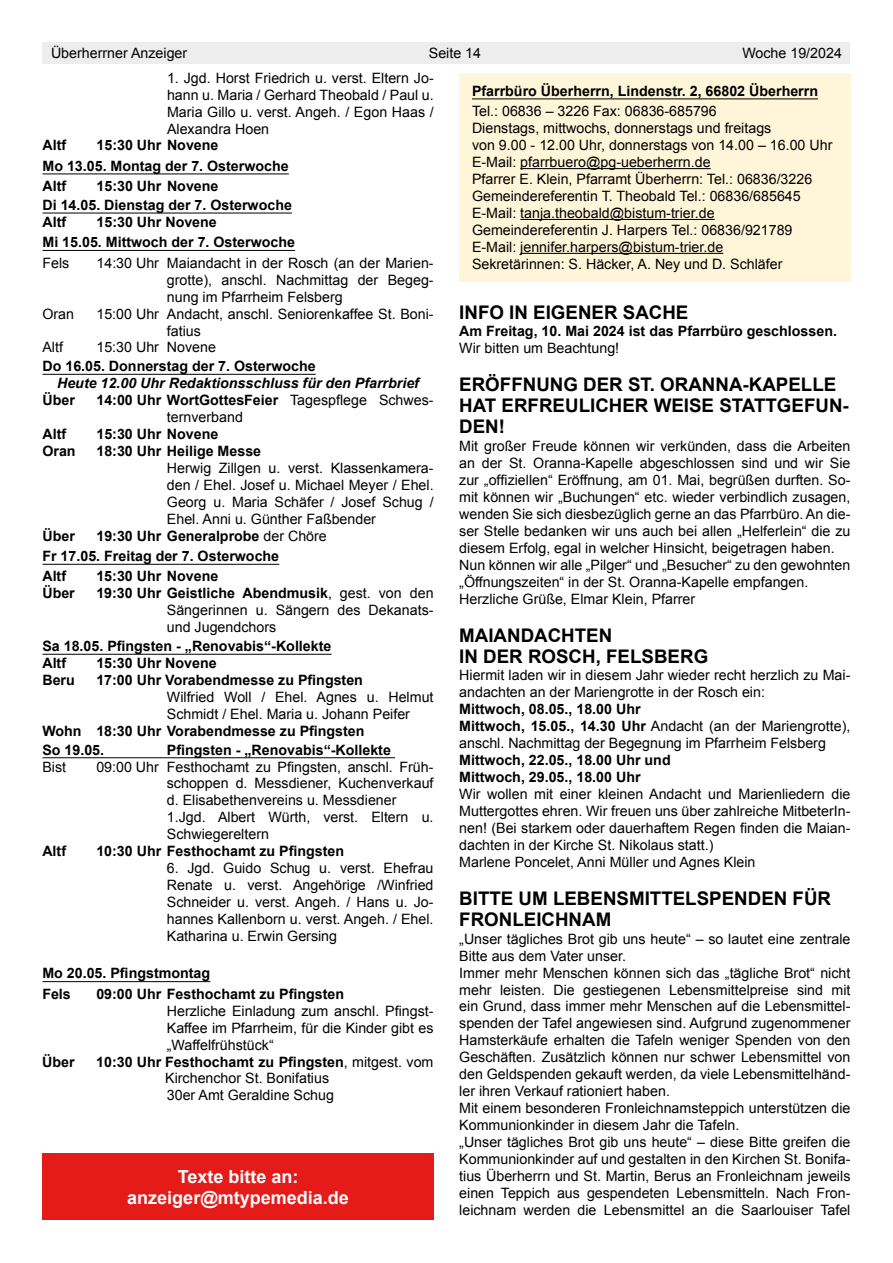
<style>
.page{position:relative;width:893px;height:1263px;background:#fff}
.page>*{position:absolute;margin:0;border:0;box-sizing:border-box;transform-origin:0 0}
.t1{font:700 18.75px/21px "Arial";color:#000}
.t2{font:700 18px/21px "Arial";color:#fff;text-align:center}
.t3{font:14.25px/17px "Arial";color:#000}
.t4{font:700 14.25px/20.4px "Arial";color:#000}
.t5{font:italic 700 14.25px "Arial";color:#000}
.s1{font-weight:700}
.s2{font-weight:400}
</style>
<div class="page">
<div style="left:43px;top:43px;width:807px;height:21px;background:#ededed"></div>
<div style="left:459px;top:73px;width:391px;height:209px;background:#fff5d8"></div>
<hr style="left:472px;top:99px;width:346px;height:1px;background:#000">
<hr style="left:520px;top:168px;width:191px;height:1px;background:#000">
<hr style="left:520px;top:219px;width:195px;height:1px;background:#000">
<hr style="left:520px;top:253px;width:203px;height:1px;background:#000">
<hr style="left:43px;top:174px;width:246px;height:1px;background:#000">
<hr style="left:43px;top:213px;width:249px;height:1px;background:#000">
<hr style="left:43px;top:250px;width:252px;height:1px;background:#000">
<hr style="left:43px;top:374px;width:273px;height:1px;background:#000">
<hr style="left:43px;top:564px;width:236px;height:1px;background:#000">
<hr style="left:43px;top:654px;width:289px;height:1px;background:#000">
<hr style="left:43px;top:757px;width:352px;height:1px;background:#000">
<hr style="left:43px;top:981px;width:167px;height:1px;background:#000">
<div style="left:43px;top:1153px;width:391px;height:67px;background:#e41b18"></div>
<p class="t3" style="left:51px;top:45px;width:138px">Überherrner Anzeiger</p>
<p class="t3" style="left:429px;top:45px;width:54px">Seite 14</p>
<p class="t3" style="left:742px;top:45px;width:101px">Woche 19/2024</p>
<p class="t4" style="left:472px;top:81px;width:348px">Pfarrbüro Überherrn, Lindenstr. 2, 66802 Überherrn</p>
<p class="t3" style="left:472px;top:103px;width:362px">Tel.: 06836 – 3226 Fax: 06836-685796<br>Dienstags, mittwochs, donnerstags und freitags<br>von 9.00 - 12.00 Uhr, donnerstags von 14.00 – 16.00 Uhr E-Mail: pfarrbuero@pg-ueberherrn.de<br>Pfarrer E. Klein, Pfarramt Überherrn: Tel.: 06836/3226<br>Gemeindereferentin T. Theobald Tel.: 06836/685645<br>E-Mail: tanja.theobald@bistum-trier.de Gemeindereferentin J. Harpers Tel.: 06836/921789<br>E-Mail: jennifer.harpers@bistum-trier.de<br>Sekretärinnen: S. Häcker, A. Ney und D. Schläfer</p>
<h1 class="t1" style="left:459px;top:303px;width:231px">INFO IN EIGENER SACHE</h1>
<p class="t4" style="left:459px;top:322px;width:379px">Am Freitag, 10. Mai 2024 ist das Pfarrbüro geschlossen.</p>
<p class="t3" style="left:459px;top:340px;width:161px">Wir bitten um Beachtung!</p>
<h1 class="t1" style="left:459px;top:375px;width:391px">ERÖFFNUNG DER ST. ORANNA-KAPELLE<br>HAT ERFREULICHER WEISE STATTGEFUN-<br>DEN!</h1>
<p class="t3" style="left:459px;top:438px;width:393px">Mit großer Freude können wir verkünden, dass die Arbeiten an der St. Oranna-Kapelle abgeschlossen sind und wir Sie zur „offiziellen“ Eröffnung, am 01. Mai, begrüßen durften. So&shy;mit können wir „Buchungen“ etc. wieder verbindlich zusagen, wenden Sie sich diesbezüglich gerne an das Pfarrbüro. An die&shy;ser Stelle bedanken wir uns auch bei allen „Helferlein“ die zu diesem Erfolg, egal in welcher Hinsicht, beigetragen haben.<br>Nun können wir alle „Pilger“ und „Besucher“ zu den gewohnten „Öffnungszeiten“ in der St. Oranna-Kapelle empfangen.<br>Herzliche Grüße, Elmar Klein, Pfarrer</p>
<h1 class="t1" style="left:459px;top:625px;width:250px">MAIANDACHTEN<br>IN DER ROSCH, FELSBERG</h1>
<p class="t3" style="left:459px;top:667px;width:393px">Hiermit laden wir in diesem Jahr wieder recht herzlich zu Mai&shy;andachten an der Mariengrotte in der Rosch ein:</p>
<p class="t3" style="left:459px;top:701px;width:393px"><span class="s1">Mittwoch, 08.05., 18.00 Uhr<br>Mittwoch, 15.05., 14.30 Uhr</span> Andacht (an der Mariengrotte), anschl. Nachmittag der Begegnung im Pfarrheim Felsberg</p>
<p class="t4" style="left:459px;top:752px;width:213px;line-height:17px">Mittwoch, 22.05., 18.00 Uhr und<br>Mittwoch, 29.05., 18.00 Uhr</p>
<p class="t3" style="left:459px;top:786px;width:393px">Wir wollen mit einer kleinen Andacht und Marienliedern die Muttergottes ehren. Wir freuen uns über zahlreiche MitbeterIn&shy;nen! (Bei starkem oder dauerhaftem Regen finden die Maian&shy;dachten in der Kirche St. Nikolaus statt.)<br>Marlene Poncelet, Anni Müller und Agnes Klein</p>
<h1 class="t1" style="left:459px;top:888px;width:373px">BITTE UM LEBENSMITTELSPENDEN FÜR<br>FRONLEICHNAM</h1>
<p class="t3" style="left:459px;top:930px;width:393px">„Unser tägliches Brot gib uns heute“ – so lautet eine zentrale Bitte aus dem Vater unser.<br>Immer mehr Menschen können sich das „tägliche Brot“ nicht mehr leisten. Die gestiegenen Lebensmittelpreise sind mit ein Grund, dass immer mehr Menschen auf die Lebensmittel&shy;spenden der Tafel angewiesen sind. Aufgrund zugenommener Hamsterkäufe erhalten die Tafeln weniger Spenden von den Geschäften. Zusätzlich können nur schwer Lebensmittel von den Geldspenden gekauft werden, da viele Lebensmittelhänd&shy;ler ihren Verkauf rationiert haben.<br>Mit einem besonderen Fronleichnamsteppich unterstützen die Kommunionkinder in diesem Jahr die Tafeln.<br>„Unser tägliches Brot gib uns heute“ – diese Bitte greifen die Kommunionkinder auf und gestalten in den Kirchen St. Bonifa&shy;tius Überherrn und St. Martin, Berus an Fronleichnam jeweils einen Teppich aus gespendeten Lebensmitteln. Nach Fron&shy;leichnam werden die Lebensmittel an die Saarlouiser Tafel</p>
<p class="t3" style="left:167px;top:69px;width:268px;text-align:justify">1. Jgd. Horst Friedrich u. verst. Eltern Jo&shy;hann u. Maria / Gerhard Theobald / Paul u.<br>Maria Gillo u. verst. Angeh. / Egon Haas / Alexandra Hoen</p>
<p class="t4" style="left:43px;top:136px;width:25px">Altf</p>
<p class="t4" style="left:43px;top:136px;width:248px;text-indent:54px">15:30 Uhr Novene<br>Mo 13.05. Montag der 7. Osterwoche<br>Altf</p>
<p class="t4" style="left:42px;top:177px;width:251px;line-height:18.8px;text-indent:54px">15:30 Uhr Novene<br>Di 14.05. Dienstag der 7. Osterwoche</p>
<p class="t4" style="left:42px;top:212px;width:25px">Altf</p>
<p class="t4" style="left:42px;top:212px;width:254px;text-indent:54px">15:30 Uhr Novene<br>Mi 15.05. Mittwoch der 7. Osterwoche</p>
<p class="t3" style="left:42px;top:254px;width:28px">Fels</p>
<p class="t3" style="left:167px;top:254px;width:268px;text-align:justify;text-indent:-70px">14:30 Uhr Maiandacht in der Rosch (an der Marien&shy;grotte), anschl. Nachmittag der Begeg&shy;nung im Pfarrheim Felsberg</p>
<p class="t3" style="left:42px;top:305px;width:33px">Oran</p>
<p class="t3" style="left:167px;top:305px;width:268px;text-indent:-70px">15:00 Uhr Andacht, anschl. Seniorenkaffee St. Boni&shy;fatius</p>
<p class="t3" style="left:42px;top:339px;width:22px">Altf</p>
<p class="t3" style="left:96px;top:339px;width:121px">15:30 Uhr Novene</p>
<p class="t4" style="left:42px;top:356px;width:275px">Do 16.05. Donnerstag der 7. Osterwoche</p>
<p class="t5" style="left:57px;top:374px;width:363px">Heute 12.00 Uhr Redaktionsschluss für den Pfarrbrief</p>
<p class="t4" style="left:42px;top:390px;width:34px">Über</p>
<p class="t3" style="left:167px;top:392px;width:268px;text-indent:-70px"><span class="s1">14:00 Uhr WortGottesFeier</span> Tagespflege Schwes&shy;ternverband</p>
<p class="t4" style="left:42px;top:424px;width:25px">Altf</p>
<p class="t4" style="left:96px;top:424px;width:123px">15:30 Uhr Novene</p>
<p class="t4" style="left:42px;top:441px;width:35px">Oran</p>
<p class="t4" style="left:96px;top:441px;width:166px">18:30 Uhr Heilige Messe</p>
<p class="t3" style="left:167px;top:460px;width:268px;text-align:justify">Herwig Zillgen u. verst. Klassenkamera&shy;den / Ehel. Josef u. Michael Meyer / Ehel.<br>Georg u. Maria Schäfer / Josef Schug / Ehel. Anni u. Günther Faßbender</p>
<p class="t4" style="left:42px;top:526px;width:34px">Über</p>
<p class="t4" style="left:42px;top:526px;width:286px;text-indent:54px">19:30 Uhr Generalprobe <span class="s2">der Chöre<br></span>Fr 17.05. Freitag der 7. Osterwoche<br>Altf</p>
<p class="t4" style="left:96px;top:567px;width:123px">15:30 Uhr Novene</p>
<p class="t4" style="left:42px;top:584px;width:34px">Über</p>
<p class="t3" style="left:167px;top:585px;width:268px;text-align:justify;text-indent:-70px"><span class="s1">19:30 Uhr Geistliche Abendmusik</span>, gest. von den Sängerinnen u. Sängern des Dekanats&shy;und Jugendchors</p>
<p class="t4" style="left:42px;top:638px;width:291px;line-height:17px">Sa 18.05. Pfingsten - „Renovabis“-Kollekte<br>Altf</p>
<p class="t4" style="left:96px;top:653px;width:122px">15:30 Uhr Novene</p>
<p class="t4" style="left:42px;top:670px;width:34px">Beru</p>
<p class="t4" style="left:96px;top:670px;width:268px">17:00 Uhr Vorabendmesse zu Pfingsten</p>
<p class="t3" style="left:167px;top:689px;width:268px">Wilfried Woll / Ehel. Agnes u. Helmut<br>Schmidt / Ehel. Maria u. Johann Peifer</p>
<p class="t4" style="left:42px;top:722px;width:324px;line-height:18.8px">Wohn 18:30 Uhr Vorabendmesse zu Pfingsten<br>So 19.05.</p>
<p class="t4" style="left:167px;top:740px;width:226px">Pfingsten - „Renovabis“-Kollekte</p>
<p class="t3" style="left:42px;top:758px;width:25px">Bist</p>
<p class="t3" style="left:167px;top:758px;width:268px;text-indent:-70px">09:00 Uhr Festhochamt zu Pfingsten, anschl. Früh&shy;schoppen d. Messdiener, Kuchenverkauf d. Elisabethenvereins u. Messdiener 1.Jgd. Albert Würth, verst. Eltern u.<br>Schwiegereltern</p>
<p class="t4" style="left:42px;top:841px;width:25px">Altf</p>
<p class="t4" style="left:96px;top:841px;width:249px">10:30 Uhr Festhochamt zu Pfingsten</p>
<p class="t3" style="left:167px;top:860px;width:268px;text-align:justify">6. Jgd. Guido Schug u. verst. Ehefrau Renate u. verst. Angehörige /Winfried Schneider u. verst. Angeh. / Hans u. Jo&shy;hannes Kallenborn u. verst. Angeh. / Ehel.<br>Katharina u. Erwin Gersing</p>
<p class="t4" style="left:42px;top:964px;width:169px">Mo 20.05. Pfingstmontag<br>Fels</p>
<p class="t4" style="left:96px;top:984px;width:249px">09:00 Uhr Festhochamt zu Pfingsten</p>
<p class="t3" style="left:167px;top:1002px;width:268px;text-align:justify">Herzliche Einladung zum anschl. Pfingst-Kaffee im Pfarrheim, für die Kinder gibt es „Waffelfrühstück“</p>
<p class="t4" style="left:42px;top:1052px;width:34px">Über</p>
<p class="t3" style="left:165px;top:1053px;width:270px;text-indent:-69px"><span class="s1">10:30 Uhr Festhochamt zu Pfingsten</span>, mitgest. vom<br>Kirchenchor St. Bonifatius<br>30er Amt Geraldine Schug</p>
<p class="t2" style="left:127px;top:1167px;width:223px">Texte bitte an: anzeiger@mtypemedia.de</p>
</div>
